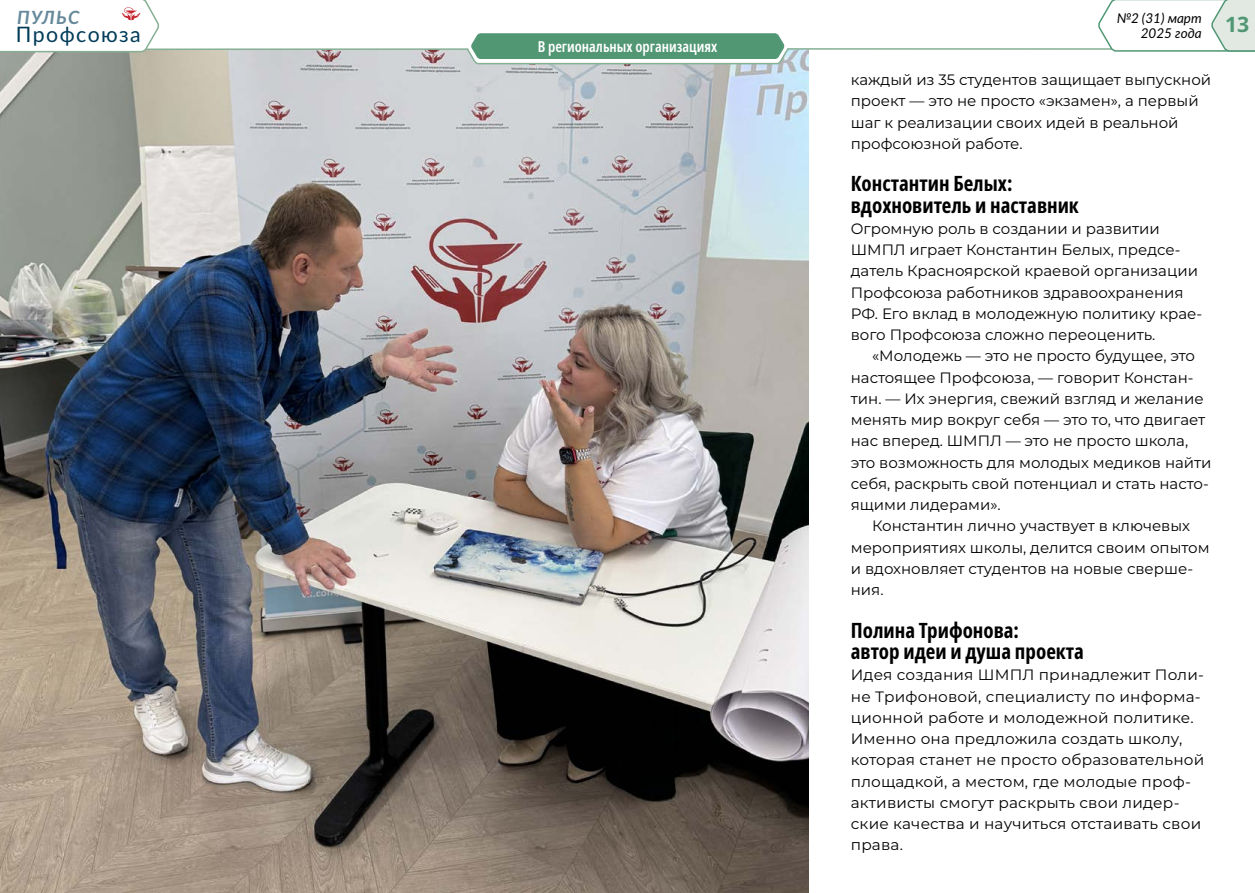
<style>
.page{position:relative;width:1255px;height:893px;background:#fff}
.page>*{position:absolute;margin:0;border:0;box-sizing:border-box;transform-origin:0 0}
.t1{font:21.3px "Lato";letter-spacing:.07em;color:#003b59}
.t2{font:700 extra-condensed 21px/21.3px "Noto Sans";color:#000}
.t3{font:italic 700 18.3px "Lato";letter-spacing:.07em;color:#66899b}
.t4{font:15px/21.3px "Montserrat";color:#000}
.t5{font:600 extra-condensed 15px "Noto Sans";color:#fff}
.t6{font:italic 13.5px/15.3px "Lato";color:#000}
</style>
<div class="page">
<img style="left:0;top:65px;width:808px;height:828px">
<svg style="left:0;top:48px;width:1096px;height:17px"></svg>
<div style="left:470px;top:33px;width:315px;height:26px;background:#519774"></div>
<svg style="left:0;top:0;width:159px;height:53px"></svg>
<svg style="left:1096px;top:0;width:158px;height:52px"></svg>
<p class="t3" style="left:17px;top:4px;width:64px">ПУЛЬС</p>
<h1 class="t1" style="left:16px;top:19px;width:126px">Профсоюза</h1>
<p class="t5" style="left:537px;top:35px;width:181px">В региональных организациях</p>
<p class="t6" style="left:1140px;top:10px;width:110px;text-indent:-24px">№2 (31) март<br>2025 года <sup>13</sup></p>
<p class="t4" style="left:850px;top:69px;width:362px">каждый из 35 студентов защищает выпускной проект — это не просто «экзамен», а первый шаг к реализации своих идей в реальной профсоюзной работе.</p>
<h2 class="t2" style="left:850px;top:173px;width:230px">Константин Белых: вдохновитель и наставник</h2>
<p class="t4" style="left:850px;top:217px;width:353px">Огромную роль в создании и развитии ШМПЛ играет Константин Белых, предсе&shy;датель Красноярской краевой организации Профсоюза работников здравоохранения РФ. Его вклад в молодежную политику крае&shy;вого Профсоюза сложно переоценить.</p>
<p class="t4" style="left:850px;top:345px;width:362px;text-indent:21px">«Молодежь — это не просто будущее, это настоящее Профсоюза, — говорит Констан&shy;тин. — Их энергия, свежий взгляд и желание менять мир вокруг себя — это то, что двигает нас вперед. ШМПЛ — это не просто школа, это возможность для молодых медиков найти себя, раскрыть свой потенциал и стать насто&shy;ящими лидерами».</p>
<p class="t4" style="left:850px;top:515px;width:360px;text-indent:21px">Константин лично участвует в ключевых мероприятиях школы, делится своим опытом и вдохновляет студентов на новые сверше&shy;ния.</p>
<h2 class="t2" style="left:850px;top:620px;width:235px">Полина Трифонова:<br>автор идеи и душа проекта</h2>
<p class="t4" style="left:850px;top:664px;width:355px">Идея создания ШМПЛ принадлежит Поли&shy;не Трифоновой, специалисту по информа&shy;ционной работе и молодежной политике.<br>Именно она предложила создать школу, которая станет не просто образовательной площадкой, а местом, где молодые проф&shy;активисты смогут раскрыть свои лидер&shy;ские качества и научиться отстаивать свои права.</p>
</div>
